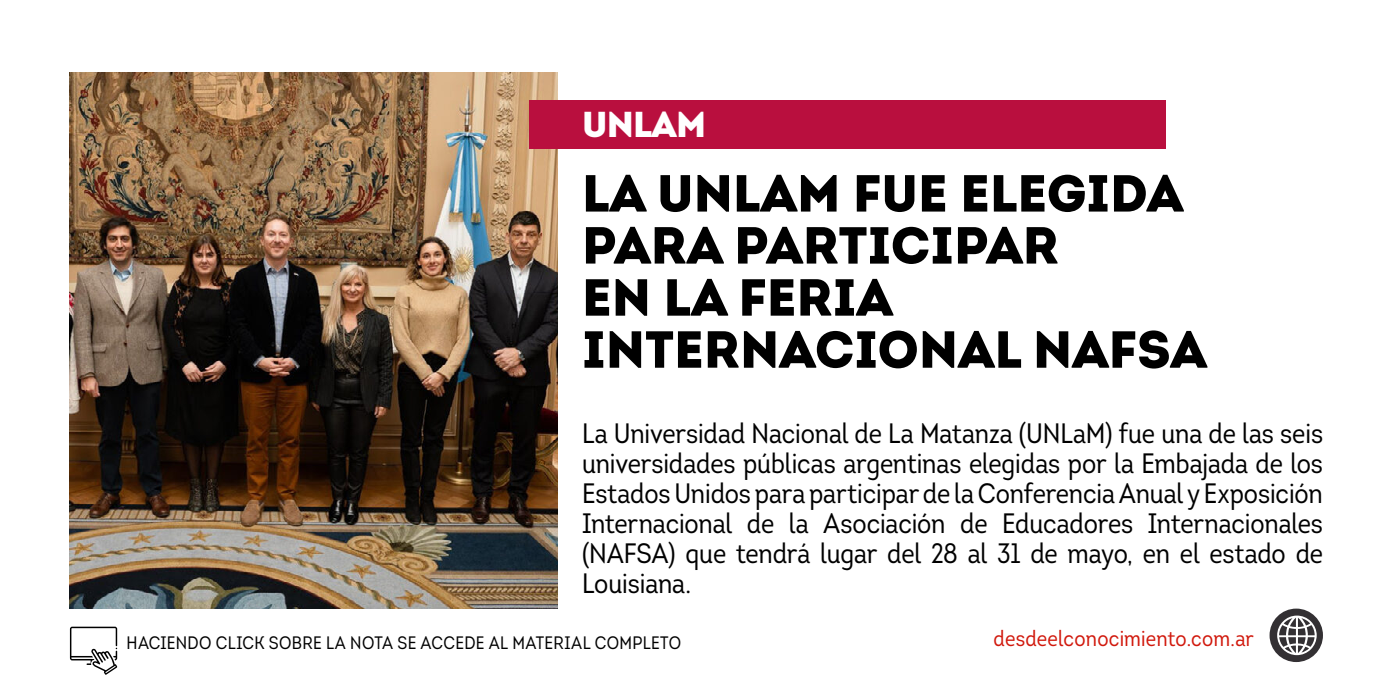
<style>
.page{position:relative;width:1395px;height:681px;background:#fff}
.page>*{position:absolute;margin:0;border:0;box-sizing:border-box;transform-origin:0 0}
.t1{font:900 52px/52px "Intro";color:#000}
.t2{font:900 36px "Intro";letter-spacing:-.02em;color:#fff}
.t3{font:28px/30px "Intro Cond";letter-spacing:-.005em;color:#000;text-align:justify}
.t4{font:22px "Intro Cond";letter-spacing:.01em;color:#d1190d}
.t5{font:18px "Intro Cond";letter-spacing:.02em;color:#000}
</style>
<div class="page">
<div style="left:1269px;top:608px;width:54px;height:53px;background:#333033;border-radius:50%"></div>
<svg style="left:1277px;top:615px;width:39px;height:39px"></svg>
<img style="left:70px;top:72px;width:488px;height:536px">
<svg style="left:70px;top:626px;width:47px;height:48px"></svg>
<div style="left:529px;top:100px;width:636px;height:48px;background:#b90f3e"></div>
<p class="t2" style="left:582px;top:101px;width:126px">UNLAM</p>
<h1 class="t1" style="left:582px;top:166px;width:626px">LA UNLAM FUE ELEGIDA<br>PARA PARTICIPAR<br>EN LA FERIA<br>INTERNACIONAL NAFSA</h1>
<p class="t3" style="left:582px;top:418px;width:742px">La Universidad Nacional de La Matanza (UNLaM) fue una de las seis universidades públicas argentinas elegidas por la Embajada de los Estados Unidos para participar de la Conferencia Anual y Exposición Internacional de la Asociación de Educadores Internacionales (NAFSA) que tendrá lugar del 28 al 31 de mayo, en el estado de Louisiana.</p>
<p class="t5" style="left:127px;top:631px;width:556px">HACIENDO CLICK SOBRE LA NOTA SE ACCEDE AL MATERIAL COMPLETO</p>
<p class="t4" style="left:993px;top:624px;width:262px">desdeelconocimiento.com.ar</p>
</div>
